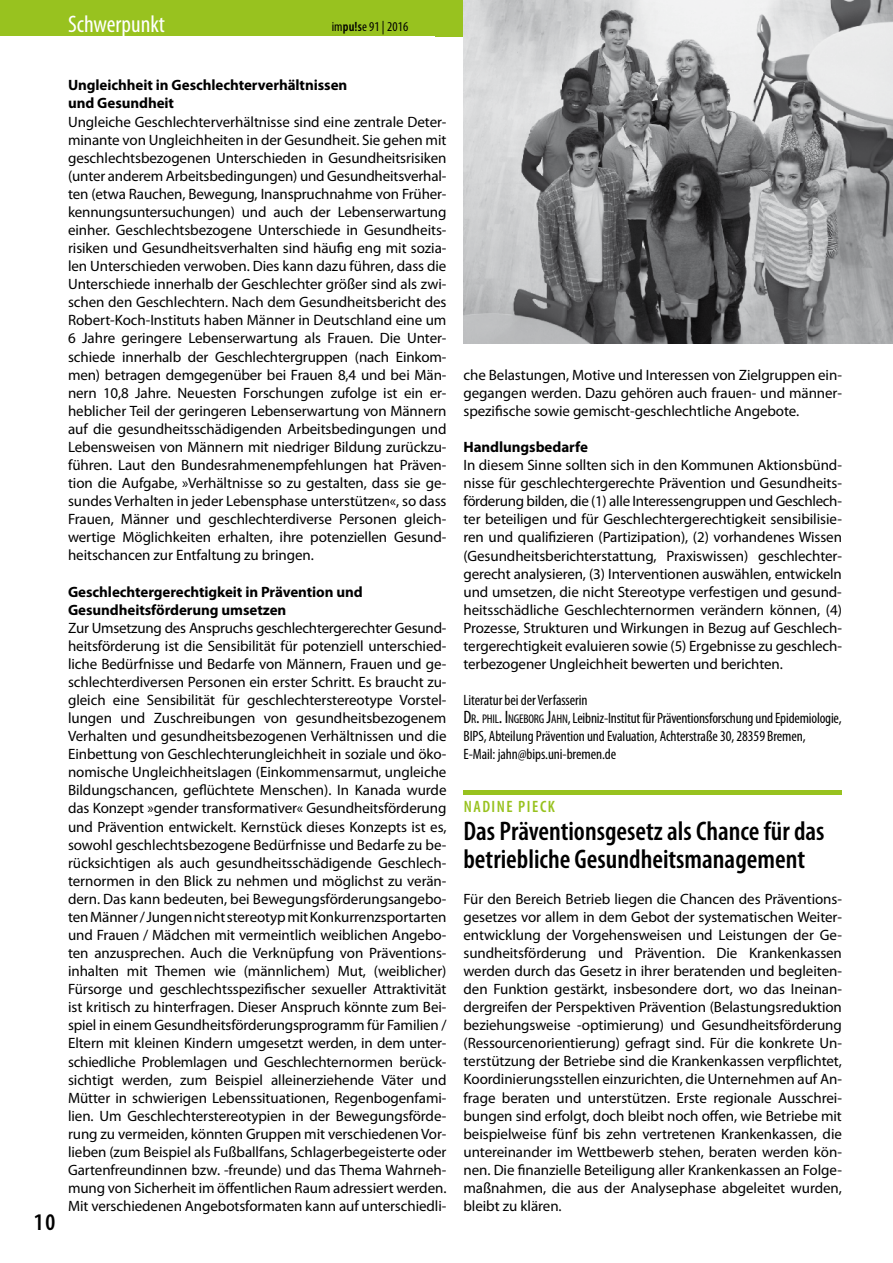
<style>
.page{position:relative;width:893px;height:1263px;background:#fff}
.page>*{position:absolute;margin:0;border:0;box-sizing:border-box;transform-origin:0 0}
.t1{font:600 condensed 27px/27.2px "Myriad Pro";color:#000}
.t2{font:condensed 24px "Myriad Pro";color:#fff}
.t3{font:600 condensed 24px "Myriad Pro";color:#000}
.t4{font:600 condensed 16.5px "Myriad Pro";letter-spacing:.095em;color:#98c21f}
.t5{font:15px/18.1px "Myriad Pro";letter-spacing:-.005em;color:#000;text-align:justify}
.t6{font:condensed 15px/18px "Myriad Pro";letter-spacing:-.005em;color:#000}
.t7{font:700 15px/18px "Myriad Pro";letter-spacing:-.005em;color:#000}
.t8{font:condensed 13.5px "Myriad Pro";letter-spacing:.01em;color:#000}
.s1{font-weight:600}
.s2{font-size:18px}
.s3{font-size:12.6px}
</style>
<div class="page">
<div style="left:0;top:0;width:446px;height:36px;background:#98c21f"></div>
<div style="left:435px;top:0;width:48px;height:36px;background:#98c21f"></div>
<img style="left:463px;top:0;width:430px;height:343px">
<hr style="left:463px;top:790px;width:379px;height:4px;background:#98c21f">
<h2 class="t2" style="left:68px;top:11px;width:98px">Schwerpunkt</h2>
<p class="t8" style="left:332px;top:20px;width:78px">im<span class="s1">pu!s</span>e 91 | 2016</p>
<h2 class="t3" style="left:34px;top:1209px;width:23px">10</h2>
<p class="t7" style="left:68px;top:77px;width:281px">Ungleichheit in Geschlechterverhältnissen und Gesundheit</p>
<p class="t5" style="left:68px;top:113px;width:380px">Ungleiche Geschlechterverhältnisse sind eine zentrale Deter&shy;minante von Ungleichheiten in der Gesundheit. Sie gehen mit geschlechtsbezogenen Unterschieden in Gesundheitsrisiken (unter anderem Arbeitsbedingungen) und Gesundheitsverhal&shy;ten (etwa Rauchen, Bewegung, Inanspruchnahme von Früher&shy;kennungsuntersuchungen) und auch der Lebenserwartung einher. Geschlechtsbezogene Unterschiede in Gesundheits&shy;risiken und Gesundheitsverhalten sind häufig eng mit sozia&shy;len Unterschieden verwoben. Dies kann dazu führen, dass die Unterschiede innerhalb der Geschlechter größer sind als zwi&shy;schen den Geschlechtern. Nach dem Gesundheitsbericht des Robert-Koch-Instituts haben Männer in Deutschland eine um 6 Jahre geringere Lebenserwartung als Frauen. Die Unter&shy;schiede innerhalb der Geschlechtergruppen (nach Einkom&shy;men) betragen demgegenüber bei Frauen 8,4 und bei Män&shy;nern 10,8 Jahre. Neuesten Forschungen zufolge ist ein er&shy;heblicher Teil der geringeren Lebenserwartung von Männern auf die gesundheitsschädigenden Arbeitsbedingungen und Lebensweisen von Männern mit niedriger Bildung zurückzu&shy;führen. Laut den Bundesrahmenempfehlungen hat Präven&shy;tion die Aufgabe, »Verhältnisse so zu gestalten, dass sie ge&shy;sundes Verhalten in jeder Lebensphase unterstützen«, so dass Frauen, Männer und geschlechterdiverse Personen gleich&shy;wertige Möglichkeiten erhalten, ihre potenziellen Gesund&shy;heitschancen zur Entfaltung zu bringen.</p>
<p class="t7" style="left:68px;top:583px;width:296px">Geschlechtergerechtigkeit in Prävention und<br>Gesundheitsförderung umsetzen</p>
<p class="t5" style="left:68px;top:619px;width:380px">Zur Umsetzung des Anspruchs geschlechtergerechter Gesund&shy;heitsförderung ist die Sensibilität für potenziell unterschied&shy;liche Bedürfnisse und Bedarfe von Männern, Frauen und ge&shy;schlechterdiversen Personen ein erster Schritt. Es braucht zu&shy;gleich eine Sensibilität für geschlechterstereotype Vorstel&shy;lungen und Zuschreibungen von gesundheitsbezogenem Verhalten und gesundheitsbezogenen Verhältnissen und die Einbettung von Geschlechterungleichheit in soziale und öko&shy;nomische Ungleichheitslagen (Einkommensarmut, ungleiche Bildungschancen, geflüchtete Menschen). In Kanada wurde das Konzept »gender transformativer« Gesundheitsförderung und Prävention entwickelt. Kernstück dieses Konzepts ist es, sowohl geschlechtsbezogene Bedürfnisse und Bedarfe zu be&shy;rücksichtigen als auch gesundheitsschädigende Geschlech&shy;ternormen in den Blick zu nehmen und möglichst zu verän&shy;dern. Das kann bedeuten, bei Bewegungsförderungsangebo&shy;ten Männer / Jungen nicht stereotyp mit Konkurrenzsportarten und Frauen / Mädchen mit vermeintlich weiblichen Angebo&shy;ten anzusprechen. Auch die Verknüpfung von Präventions&shy;inhalten mit Themen wie (männlichem) Mut, (weiblicher)<br>Fürsorge und geschlechtsspezifischer sexueller Attraktivität ist kritisch zu hinterfragen. Dieser Anspruch könnte zum Bei&shy;spiel in einem Gesundheitsförderungsprogramm für Familien / Eltern mit kleinen Kindern umgesetzt werden, in dem unter&shy;schiedliche Problemlagen und Geschlechternormen berück&shy;sichtigt werden, zum Beispiel alleinerziehende Väter und Mütter in schwierigen Lebenssituationen, Regenbogenfami&shy;lien. Um Geschlechterstereotypien in der Bewegungsförde&shy;rung zu vermeiden, könnten Gruppen mit verschiedenen Vor&shy;lieben (zum Beispiel als Fußballfans, Schlagerbegeisterte oder Gartenfreundinnen bzw. -freunde) und das Thema Wahrneh&shy;mung von Sicherheit im öffentlichen Raum adressiert werden.<br>Mit verschiedenen Angebotsformaten kann auf unterschiedli-</p>
<p class="t5" style="left:463px;top:366px;width:380px">che Belastungen, Motive und Interessen von Zielgruppen ein&shy;gegangen werden. Dazu gehören auch frauen- und männer&shy;spezifische sowie gemischt-geschlechtliche Angebote.</p>
<p class="t7" style="left:463px;top:438px;width:126px">Handlungsbedarfe</p>
<p class="t5" style="left:463px;top:456px;width:380px">In diesem Sinne sollten sich in den Kommunen Aktionsbünd&shy;nisse für geschlechtergerechte Prävention und Gesundheits&shy;förderung bilden, die (1) alle Interessengruppen und Geschlech&shy;ter beteiligen und für Geschlechtergerechtigkeit sensibilisie&shy;ren und qualifizieren (Partizipation), (2) vorhandenes Wissen (Gesundheitsberichterstattung, Praxiswissen) geschlechter&shy;gerecht analysieren, (3) Interventionen auswählen, entwickeln und umsetzen, die nicht Stereotype verfestigen und gesund&shy;heitsschädliche Geschlechternormen verändern können, (4)<br>Prozesse, Strukturen und Wirkungen in Bezug auf Geschlech&shy;tergerechtigkeit evaluieren sowie (5) Ergebnisse zu geschlech&shy;terbezogener Ungleichheit bewerten und berichten.</p>
<p class="t6" style="left:463px;top:691px;width:380px">Literatur bei der Verfasserin<br><span class="s2">D</span><span class="s3">R</span><span class="s2">.</span> <span class="s3">PHIL</span><span class="s2">. I</span> <span class="s3">NGEBORG</span> <span class="s2">J</span><span class="s3">AHN</span>, Leibniz-Institut für Präventionsforschung und Epidemiologie, BIPS, Abteilung Prävention und Evaluation, Achterstraße 30, 28359 Bremen,<br>E-Mail: jahn@bips.uni-bremen.de</p>
<p class="t4" style="left:464px;top:797px;width:85px">Nadine Pieck</p>
<h1 class="t1" style="left:463px;top:818px;width:363px">Das Präventionsgesetz als Chance für das betriebliche Gesundheitsmanagement</h1>
<p class="t5" style="left:463px;top:890px;width:380px">Für den Bereich Betrieb liegen die Chancen des Präventions&shy;gesetzes vor allem in dem Gebot der systematischen Weiter&shy;entwicklung der Vorgehensweisen und Leistungen der Ge&shy;sundheitsförderung und Prävention. Die Krankenkassen werden durch das Gesetz in ihrer beratenden und begleiten&shy;den Funktion gestärkt, insbesondere dort, wo das Ineinan&shy;dergreifen der Perspektiven Prävention (Belastungsreduktion beziehungsweise -optimierung) und Gesundheitsförderung (Ressourcenorientierung) gefragt sind. Für die konkrete Un&shy;terstützung der Betriebe sind die Krankenkassen verpflichtet, Koordinierungsstellen einzurichten, die Unternehmen auf An&shy;frage beraten und unterstützen. Erste regionale Ausschrei&shy;bungen sind erfolgt, doch bleibt noch offen, wie Betriebe mit beispielweise fünf bis zehn vertretenen Krankenkassen, die untereinander im Wettbewerb stehen, beraten werden kön&shy;nen. Die finanzielle Beteiligung aller Krankenkassen an Folge&shy;maßnahmen, die aus der Analysephase abgeleitet wurden, bleibt zu klären.</p>
</div>
